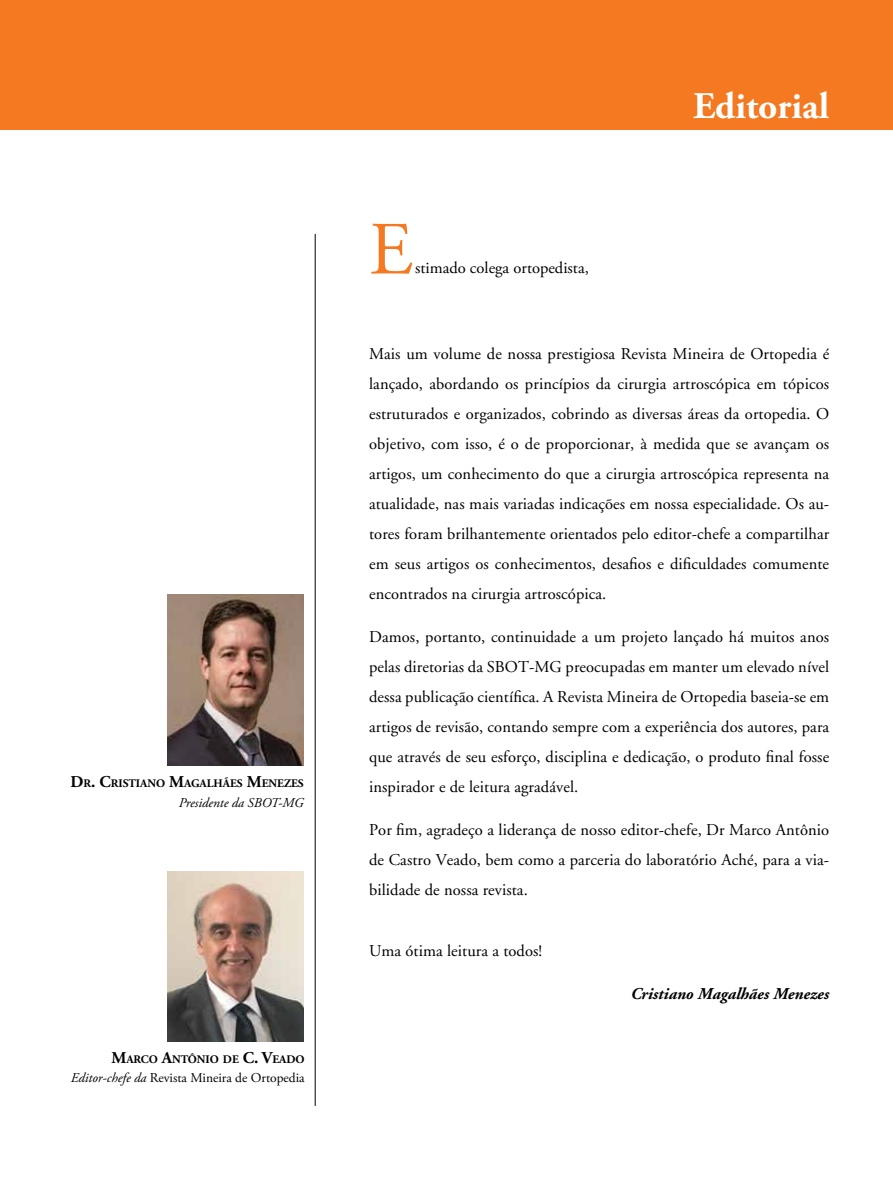
<style>
.page{position:relative;width:893px;height:1191px;background:#fff}
.page>*{position:absolute;margin:0;border:0;box-sizing:border-box;transform-origin:0 0}
.t1{font:75px "Adobe Garamond Pro";color:#f47920}
.t2{font:700 37.5px "Adobe Garamond Pro";color:#fff}
.t3{font:16.5px/30px "Adobe Garamond";letter-spacing:.005em;color:#000;text-align:justify}
.t4{font:16.5px "Adobe Garamond Pro";color:#000}
.t5{font:italic 700 16.5px "Adobe Garamond";color:#000}
.t6{font:13.5px "Adobe Garamond Pro";color:#000}
.t7{font:italic 13.5px "Adobe Garamond Pro";color:#000}
.t8{font:700 11.55px "Adobe Garamond Pro";color:#000}
.s1{font-size:16.5px}
.s2{font-style:italic}
</style>
<div class="page">
<div style="left:0;top:0;width:893px;height:130px;background:#f47920"></div>
<hr style="left:315px;top:234px;width:1px;height:872px;background:#000">
<img style="left:167px;top:871px;width:137px;height:170px">
<img style="left:167px;top:595px;width:137px;height:170px">
<p class="t8" style="left:70px;top:776px;width:235px"><span class="s1">D</span>R<span class="s1">. C</span>RISTIANO <span class="s1">M</span>AGALHÃES <span class="s1">M</span>ENEZES</p>
<p class="t7" style="left:179px;top:794px;width:127px">Presidente da SBOT-MG</p>
<p class="t8" style="left:111px;top:1052px;width:195px"><span class="s1">M</span>ARCO <span class="s1">A</span>NTÔNIO DE <span class="s1">C. V</span>EADO</p>
<p class="t6" style="left:71px;top:1069px;width:235px"><span class="s2">Editor-chefe da</span> Revista Mineira de Ortopedia</p>
<h1 class="t1" style="left:369px;top:205px;width:45px">E</h1>
<p class="t4" style="left:415px;top:258px;width:175px">stimado colega ortopedista,</p>
<h2 class="t2" style="left:693px;top:84px;width:138px">Editorial</h2>
<p class="t3" style="left:369px;top:339px;width:462px">Mais um volume de nossa prestigiosa Revista Mineira de Ortopedia é lançado, abordando os princípios da cirurgia artroscópica em tópicos estruturados e organizados, cobrindo as diversas áreas da ortopedia. O objetivo, com isso, é o de proporcionar, à medida que se avançam os artigos, um conhecimento do que a cirurgia artroscópica representa na atualidade, nas mais variadas indicações em nossa especialidade. Os au&shy;tores foram brilhantemente orientados pelo editor-chefe a compartilhar em seus artigos os conhecimentos, desafios e dificuldades comumente encontrados na cirurgia artroscópica.</p>
<p class="t3" style="left:369px;top:622px;width:462px">Damos, portanto, continuidade a um projeto lançado há muitos anos pelas diretorias da SBOT-MG preocupadas em manter um elevado nível dessa publicação científica. A Revista Mineira de Ortopedia baseia-se em artigos de revisão, contando sempre com a experiência dos autores, para que através de seu esforço, disciplina e dedicação, o produto final fosse inspirador e de leitura agradável.</p>
<p class="t3" style="left:369px;top:815px;width:462px">Por fim, agradeço a liderança de nosso editor-chefe, Dr Marco Antônio de Castro Veado, bem como a parceria do laboratório Aché, para a via&shy;bilidade de nossa revista.</p>
<p class="t3" style="left:369px;top:936px;width:175px">Uma ótima leitura a todos!</p>
<p class="t5" style="left:631px;top:984px;width:200px">Cristiano Magalhães Menezes</p>
</div>
